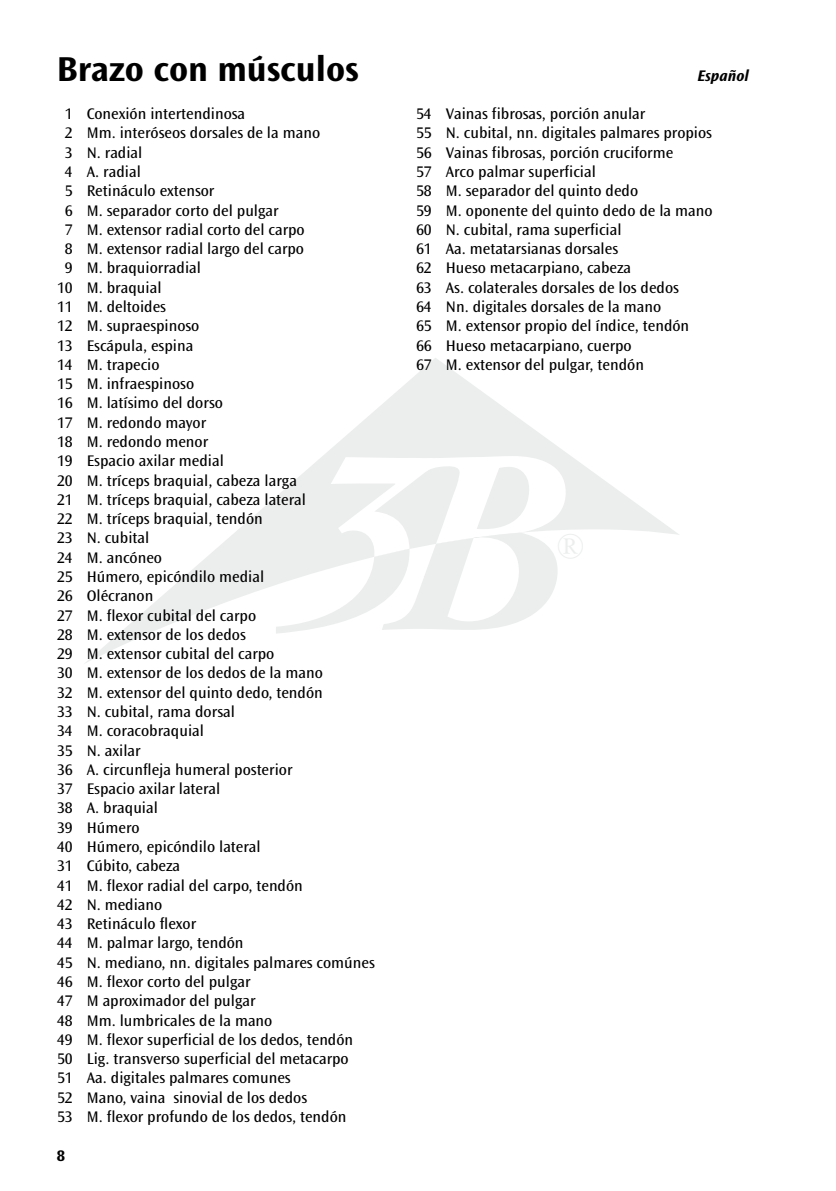
<style>
.page{position:relative;width:836px;height:1191px;background:#fff}
.page>*{position:absolute;margin:0;border:0;box-sizing:border-box;transform-origin:0 0}
.t1{font:700 36px "Ocean Sans Std";color:#000}
.t2{font:16px/19.2px "Ocean Sans";color:#000}
.t3{font:italic 700 16px "Ocean Sans Std";color:#000}
.t4{font:700 16px "Ocean Sans Std";color:#000}
</style>
<div class="page">
<svg style="left:85px;top:358px;width:594px;height:305px"></svg>
<svg style="left:276px;top:456px;width:289px;height:177px"></svg>
<h1 class="t1" style="left:57px;top:49px;width:303px">Brazo con músculos</h1>
<p class="t2" style="left:65px;top:104px;width:182px">1 Conexión intertendinosa</p>
<p class="t2" style="left:65px;top:124px;width:256px">2 Mm. interóseos dorsales de la mano</p>
<p class="t2" style="left:65px;top:143px;width:79px">3 N. radial</p>
<p class="t2" style="left:65px;top:162px;width:77px">4 A. radial</p>
<p class="t2" style="left:65px;top:182px;width:151px">5 Retináculo extensor</p>
<p class="t2" style="left:65px;top:201px;width:215px">6 M. separador corto del pulgar</p>
<p class="t2" style="left:65px;top:220px;width:241px">7 M. extensor radial corto del carpo</p>
<p class="t2" style="left:65px;top:239px;width:240px">8 M. extensor radial largo del carpo</p>
<p class="t2" style="left:65px;top:259px;width:138px">9 M. braquiorradial</p>
<p class="t2" style="left:57px;top:278px;width:106px">10 M. braquial</p>
<p class="t2" style="left:57px;top:297px;width:110px">11 M. deltoides</p>
<p class="t2" style="left:57px;top:316px;width:144px">12 M. supraespinoso</p>
<p class="t2" style="left:57px;top:336px;width:138px">13 Escápula, espina</p>
<p class="t2" style="left:57px;top:355px;width:104px">14 M. trapecio</p>
<p class="t2" style="left:57px;top:374px;width:138px">15 M. infraespinoso</p>
<p class="t2" style="left:57px;top:394px;width:167px">16 M. latísimo del dorso</p>
<p class="t2" style="left:57px;top:413px;width:151px">17 M. redondo mayor</p>
<p class="t2" style="left:57px;top:432px;width:153px">18 M. redondo menor</p>
<p class="t2" style="left:57px;top:451px;width:168px">19 Espacio axilar medial</p>
<p class="t2" style="left:57px;top:471px;width:241px">20 M. tríceps braquial, cabeza larga</p>
<p class="t2" style="left:57px;top:490px;width:250px">21 M. tríceps braquial, cabeza lateral</p>
<p class="t2" style="left:57px;top:509px;width:207px">22 M. tríceps braquial, tendón</p>
<p class="t2" style="left:57px;top:529px;width:94px">23 N. cubital</p>
<p class="t2" style="left:57px;top:548px;width:106px">24 M. ancóneo</p>
<p class="t2" style="left:57px;top:567px;width:208px">25 Húmero, epicóndilo medial</p>
<p class="t2" style="left:57px;top:586px;width:98px">26 Olécranon</p>
<p class="t2" style="left:57px;top:606px;width:200px">27 M. flexor cubital del carpo</p>
<p class="t2" style="left:57px;top:625px;width:190px">28 M. extensor de los dedos</p>
<p class="t2" style="left:57px;top:644px;width:219px">29 M. extensor cubital del carpo</p>
<p class="t2" style="left:57px;top:664px;width:267px">30 M. extensor de los dedos de la mano</p>
<p class="t2" style="left:57px;top:683px;width:267px">32 M. extensor del quinto dedo, tendón</p>
<p class="t2" style="left:57px;top:702px;width:179px">33 N. cubital, rama dorsal</p>
<p class="t2" style="left:57px;top:721px;width:148px">34 M. coracobraquial</p>
<p class="t2" style="left:57px;top:741px;width:85px">35 N. axilar</p>
<p class="t2" style="left:57px;top:760px;width:237px">36 A. circunfleja humeral posterior</p>
<p class="t2" style="left:57px;top:779px;width:165px">37 Espacio axilar lateral</p>
<p class="t2" style="left:57px;top:798px;width:102px">38 A. braquial</p>
<p class="t2" style="left:57px;top:818px;width:84px">39 Húmero</p>
<p class="t2" style="left:57px;top:837px;width:205px">40 Húmero, epicóndilo lateral</p>
<p class="t2" style="left:57px;top:856px;width:125px">31 Cúbito, cabeza</p>
<p class="t2" style="left:57px;top:876px;width:247px">41 M. flexor radial del carpo, tendón</p>
<p class="t2" style="left:57px;top:895px;width:107px">42 N. mediano</p>
<p class="t2" style="left:57px;top:914px;width:141px">43 Retináculo flexor</p>
<p class="t2" style="left:57px;top:933px;width:188px">44 M. palmar largo, tendón</p>
<p class="t2" style="left:57px;top:953px;width:319px">45 N. mediano, nn. digitales palmares comúnes</p>
<p class="t2" style="left:57px;top:972px;width:195px">46 M. flexor corto del pulgar</p>
<p class="t2" style="left:57px;top:991px;width:200px">47 M aproximador del pulgar</p>
<p class="t2" style="left:57px;top:1011px;width:217px">48 Mm. lumbricales de la mano</p>
<p class="t2" style="left:57px;top:1030px;width:297px">49 M. flexor superficial de los dedos, tendón</p>
<p class="t2" style="left:57px;top:1049px;width:293px">50 Lig. transverso superficial del metacarpo</p>
<p class="t2" style="left:57px;top:1068px;width:235px">51 Aa. digitales palmares comunes</p>
<p class="t2" style="left:57px;top:1088px;width:251px">52 Mano, vaina sinovial de los dedos</p>
<p class="t2" style="left:57px;top:1107px;width:291px">53 M. flexor profundo de los dedos, tendón</p>
<p class="t4" style="left:57px;top:1146px;width:10px">8</p>
<p class="t3" style="left:697px;top:66px;width:53px">Español</p>
<p class="t2" style="left:416px;top:104px;width:298px">54 Vainas fibrosas, porción anular<br>55 N. cubital, nn. digitales palmares propios 56 Vainas fibrosas, porción cruciforme<br>57 Arco palmar superficial<br>58 M. separador del quinto dedo<br>59 M. oponente del quinto dedo de la mano 60 N. cubital, rama superficial<br>61 Aa. metatarsianas dorsales<br>62 Hueso metacarpiano, cabeza<br>63 As. colaterales dorsales de los dedos<br>64 Nn. digitales dorsales de la mano<br>65 M. extensor propio del índice, tendón<br>66 Hueso metacarpiano, cuerpo<br>67 M. extensor del pulgar, tendón</p>
</div>
